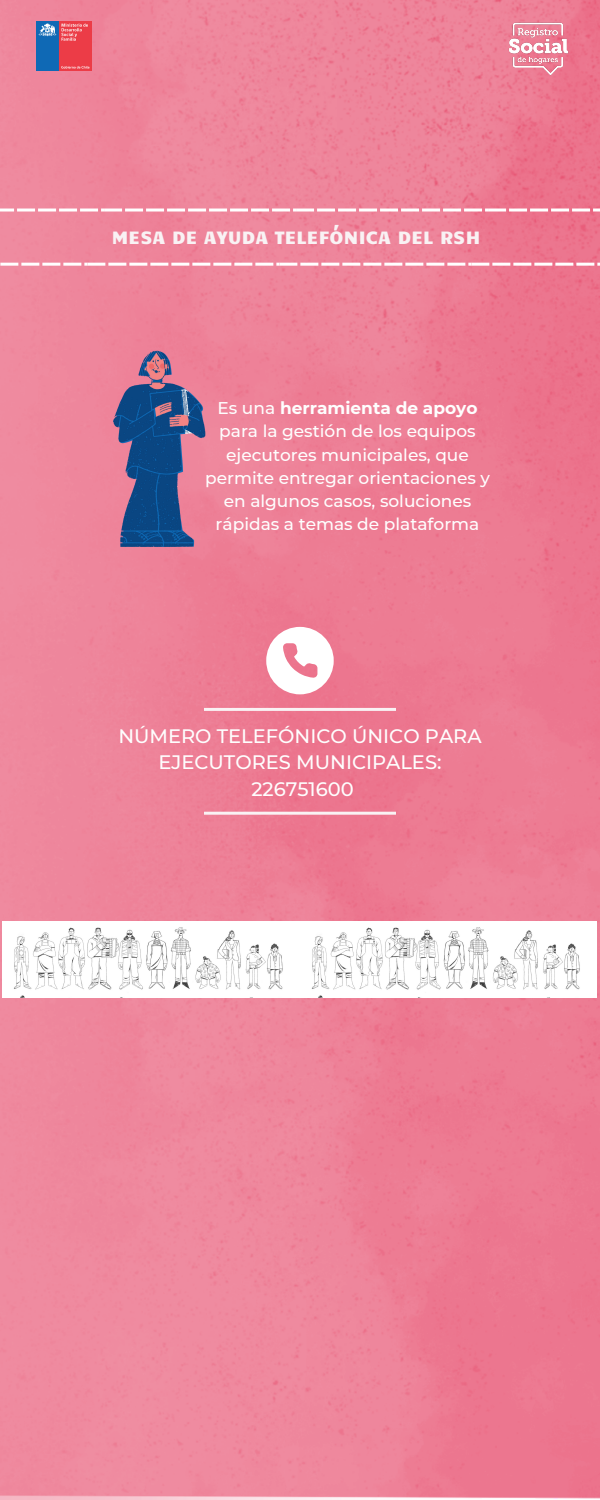
<style>
.page{position:relative;width:600px;height:1500px;background:#fff}
.page>*{position:absolute;margin:0;border:0;box-sizing:border-box;transform-origin:0 0}
.t1{font:500 19.5px/26.6px "Montserrat";color:#fefefe;text-align:center}
.t2{font:18px "Candal";letter-spacing:.015em;color:#f9f2f4}
.t3{font:500 17px/23.2px "Montserrat";color:#fefefe;text-align:center}
.s1{font-weight:700}
</style>
<div class="page">
<img style="left:0;top:0;width:600px;height:1500px">
<img style="left:37px;top:21px;width:55px;height:50px">
<img style="left:508px;top:21px;width:62px;height:56px">
<svg style="left:0;top:209px;width:600px;height:3px"></svg>
<svg style="left:0;top:263px;width:600px;height:3px"></svg>
<img style="left:37px;top:335px;width:223px;height:223px">
<svg style="left:266px;top:627px;width:68px;height:67px"></svg>
<hr style="left:204px;top:708px;width:192px;height:3px;background:#f9f2f4">
<hr style="left:204px;top:812px;width:192px;height:3px;background:#f9f2f4">
<img style="left:3px;top:922px;width:594px;height:75px">
<p class="t2" style="left:112px;top:225px;width:370px">MESA DE AYUDA TELEFÓNICA DEL RSH</p>
<p class="t3" style="left:205px;top:396px;width:286px">Es una <span class="s1">herramienta de apoyo </span>para la gestión de los equipos ejecutores municipales, que permite entregar orientaciones y en algunos casos, soluciones rápidas a temas de plataforma</p>
<p class="t1" style="left:118px;top:722px;width:365px">NÚMERO TELEFÓNICO ÚNICO PARA<br>EJECUTORES MUNICIPALES:</p>
<p class="t1" style="left:251px;top:776px;width:104px">226751600</p>
</div>
